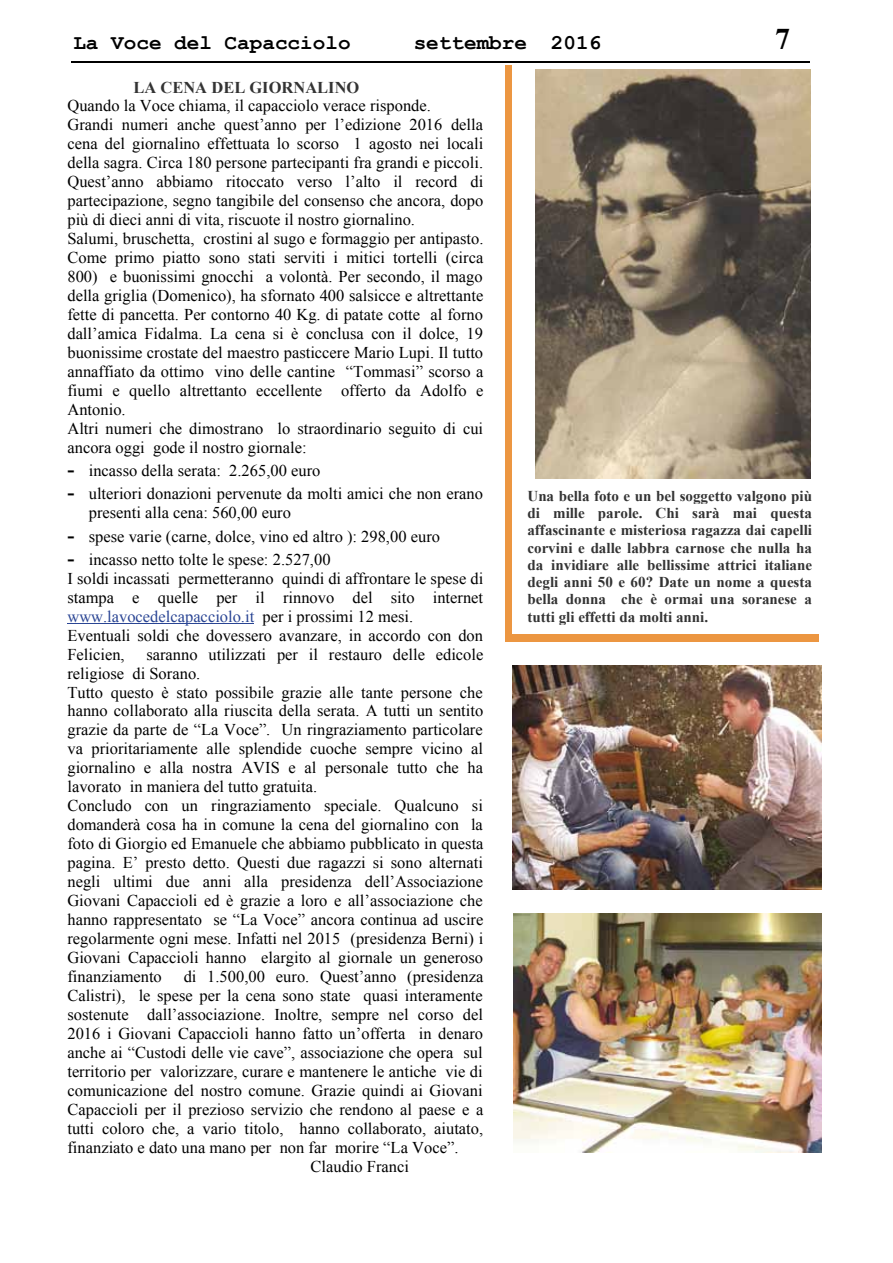
<style>
.page{position:relative;width:893px;height:1263px;background:#fff}
.page>*{position:absolute;margin:0;border:0;box-sizing:border-box;transform-origin:0 0}
.t1{font:700 30px "Times New Roman";color:#000}
.t2{font:700 21px "Courier New";color:#000}
.t3{font:16.5px/18.9px "Times New Roman";color:#000}
.t4{font:700 16.5px "Times New Roman";color:#333}
.t5{font:700 15px/17.2px "Times New Roman";color:#333;text-align:justify}
.s1{font-weight:700;font-size:21px}
.s2{color:#2a4594}
</style>
<div class="page">
<hr style="left:71px;top:62px;width:738px;height:1px;background:#000">
<img style="left:535px;top:69px;width:276px;height:410px">
<img style="left:514px;top:914px;width:308px;height:238px">
<img style="left:513px;top:666px;width:309px;height:223px">
<div style="left:512px;top:634px;width:306px;height:8px;background:#ec9641"></div>
<hr style="left:67px;top:623px;width:187px;height:1px;background:#2a4594">
<div style="left:505px;top:66px;width:7px;height:576px;background:#ec9641"></div>
<p class="t2" style="left:73px;top:30px;width:279px">La Voce del Capacciolo</p>
<p class="t2" style="left:414px;top:30px;width:189px">settembre 2016</p>
<h1 class="t1" style="left:775px;top:18px;width:16px">7</h1>
<p class="t4" style="left:133px;top:76px;width:228px">LA CENA DEL GIORNALINO</p>
<p class="t3" style="left:67px;top:96px;width:418px">Quando la Voce chiama, il capacciolo verace risponde.<br>Grandi numeri anche quest’anno per l’edizione 2016 della cena del giornalino effettuata lo scorso 1 agosto nei locali della sagra. Circa 180 persone partecipanti fra grandi e piccoli.<br>Quest’anno abbiamo ritoccato verso l’alto il record di partecipazione, segno tangibile del consenso che ancora, dopo più di dieci anni di vita, riscuote il nostro giornalino.<br>Salumi, bruschetta, crostini al sugo e formaggio per antipasto.<br>Come primo piatto sono stati serviti i mitici tortelli (circa 800) e buonissimi gnocchi a volontà. Per secondo, il mago della griglia (Domenico), ha sfornato 400 salsicce e altrettante fette di pancetta. Per contorno 40 Kg. di patate cotte al forno dall’amica Fidalma. La cena si è conclusa con il dolce, 19 buonissime crostate del maestro pasticcere Mario Lupi. Il tutto annaffiato da ottimo vino delle cantine “Tommasi” scorso a fiumi e quello altrettanto eccellente offerto da Adolfo e Antonio.<br>Altri numeri che dimostrano lo straordinario seguito di cui ancora oggi gode il nostro giornale:</p>
<p class="t3" style="left:67px;top:461px;width:254px"><span class="s1">-</span> incasso della serata: 2.265,00 euro</p>
<p class="t3" style="left:89px;top:484px;width:396px;text-indent:-21px"><span class="s1">-</span> ulteriori donazioni pervenute da molti amici che non erano presenti alla cena: 560,00 euro</p>
<p class="t3" style="left:67px;top:526px;width:374px"><span class="s1">-</span> spese varie (carne, dolce, vino ed altro ): 298,00 euro</p>
<p class="t3" style="left:67px;top:549px;width:417px"><span class="s1">-</span> incasso netto tolte le spese: 2.527,00<br>I soldi incassati permetteranno quindi di affrontare le spese di stampa e quelle per il rinnovo del sito internet <span class="s2">www.lavocedelcapacciolo.it</span> per i prossimi 12 mesi.<br>Eventuali soldi che dovessero avanzare, in accordo con don Felicien,</p>
<p class="t3" style="left:67px;top:644px;width:418px;text-indent:79px">saranno utilizzati per il restauro delle edicole religiose di Sorano.<br>Tutto questo è stato possibile grazie alle tante persone che hanno collaborato alla riuscita della serata. A tutti un sentito grazie da parte de “La Voce”. Un ringraziamento particolare va prioritariamente alle splendide cuoche sempre vicino al giornalino e alla nostra AVIS e al personale tutto che ha lavorato in maniera del tutto gratuita.<br>Concludo con un ringraziamento speciale. Qualcuno si domanderà cosa ha in comune la cena del giornalino con la foto di Giorgio ed Emanuele che abbiamo pubblicato in questa pagina. E’ presto detto. Questi due ragazzi si sono alternati negli ultimi due anni alla presidenza dell’Associazione Giovani Capaccioli ed è grazie a loro e all’associazione che hanno rappresentato se “La Voce” ancora continua ad uscire regolarmente ogni mese. Infatti nel 2015 (presidenza Berni) i Giovani Capaccioli hanno elargito al giornale un generoso finanziamento</p>
<p class="t3" style="left:184px;top:967px;width:301px">di 1.500,00 euro. Quest’anno (presidenza</p>
<p class="t3" style="left:67px;top:986px;width:417px">Calistri), le spese per la cena sono state quasi interamente</p>
<p class="t3" style="left:67px;top:1005px;width:417px">sostenute dall’associazione. Inoltre, sempre nel corso del</p>
<p class="t3" style="left:67px;top:1024px;width:417px">2016 i Giovani Capaccioli hanno fatto un’offerta in denaro</p>
<p class="t3" style="left:67px;top:1043px;width:417px">anche ai “Custodi delle vie cave”, associazione che opera sul</p>
<p class="t3" style="left:67px;top:1062px;width:417px">territorio per valorizzare, curare e mantenere le antiche vie di</p>
<p class="t3" style="left:67px;top:1081px;width:417px">comunicazione del nostro comune. Grazie quindi ai Giovani</p>
<p class="t3" style="left:67px;top:1100px;width:417px">Capaccioli per il prezioso servizio che rendono al paese e a</p>
<p class="t3" style="left:67px;top:1118px;width:417px">tutti coloro che, a vario titolo, hanno collaborato, aiutato,</p>
<p class="t3" style="left:67px;top:1137px;width:393px">finanziato e dato una mano per non far morire “La Voce”.</p>
<p class="t3" style="left:311px;top:1157px;width:100px">Claudio Franci</p>
<p class="t5" style="left:527px;top:487px;width:286px">Una bella foto e un bel soggetto valgono più di mille parole. Chi sarà mai questa affascinante e misteriosa ragazza dai capelli corvini e dalle labbra carnose che nulla ha da invidiare alle bellissime attrici italiane degli anni 50 e 60? Date un nome a questa bella donna che è ormai una soranese a tutti gli effetti da molti anni.</p>
</div>
